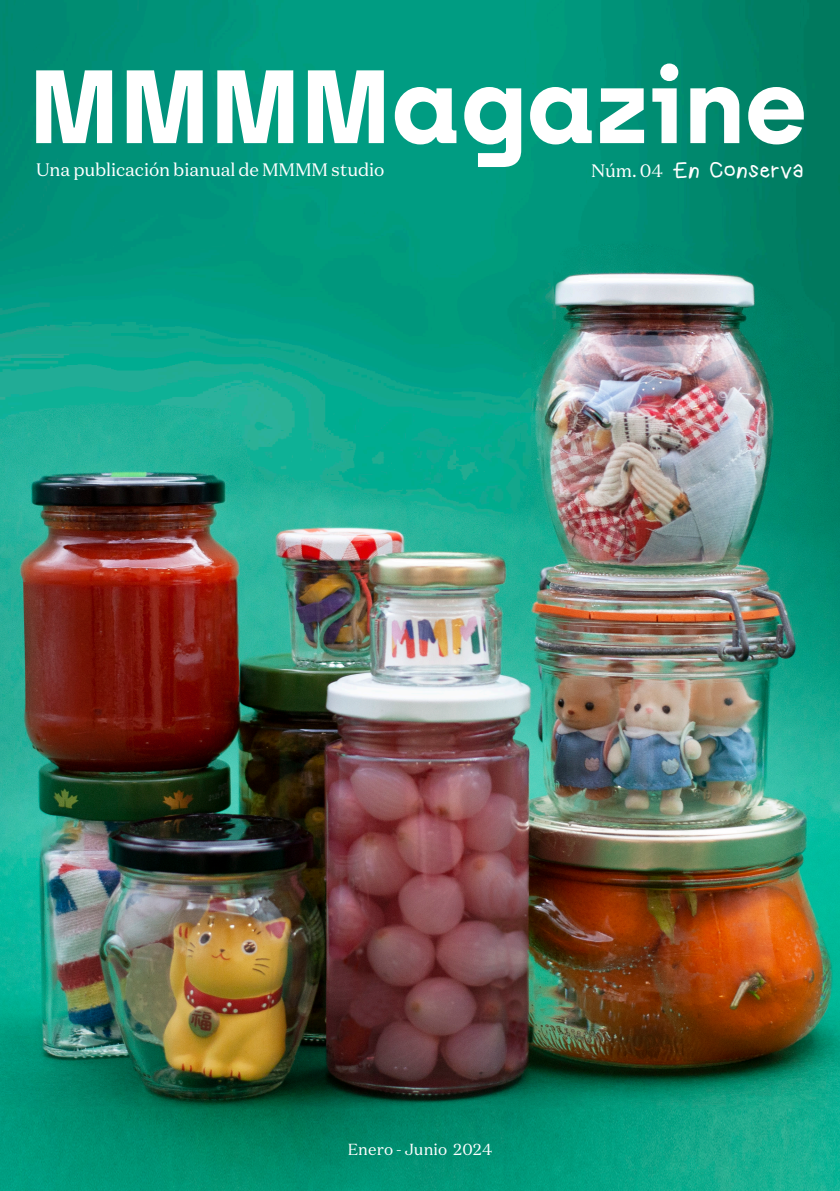
<style>
.page{position:relative;width:840px;height:1191px;background:#fff}
.page>*{position:absolute;margin:0;border:0;box-sizing:border-box;transform-origin:0 0}
.t1{font:24px "kindergarten";letter-spacing:-.01em;color:#fff}
.t2{font:18px "Domaine Text";letter-spacing:-.005em;color:#fff}
.t3{font:16px "Domaine Text";letter-spacing:.005em;color:#fff}
.s1{font-family:"Domaine Text";font-size:18px}
</style>
<div class="page">
<img style="left:0;top:0;width:839px;height:1191px">
<svg style="left:36px;top:70px;width:76px;height:73px"></svg>
<svg style="left:127px;top:70px;width:75px;height:73px"></svg>
<svg style="left:217px;top:70px;width:76px;height:73px"></svg>
<svg style="left:308px;top:70px;width:75px;height:73px"></svg>
<svg style="left:394px;top:87px;width:62px;height:57px"></svg>
<svg style="left:464px;top:87px;width:57px;height:80px"></svg>
<svg style="left:530px;top:87px;width:61px;height:57px"></svg>
<svg style="left:599px;top:88px;width:44px;height:55px"></svg>
<svg style="left:652px;top:63px;width:26px;height:80px"></svg>
<svg style="left:690px;top:87px;width:49px;height:56px"></svg>
<svg style="left:747px;top:87px;width:56px;height:57px"></svg>
<p class="t2" style="left:36px;top:158px;width:349px">Una publicación bianual de MMMM studio</p>
<p class="t1" style="left:591px;top:159px;width:214px"><span class="s1">Núm. 04</span> En Conserva</p>
<p class="t3" style="left:347px;top:1139px;width:146px">Enero - Junio 2024</p>
</div>
